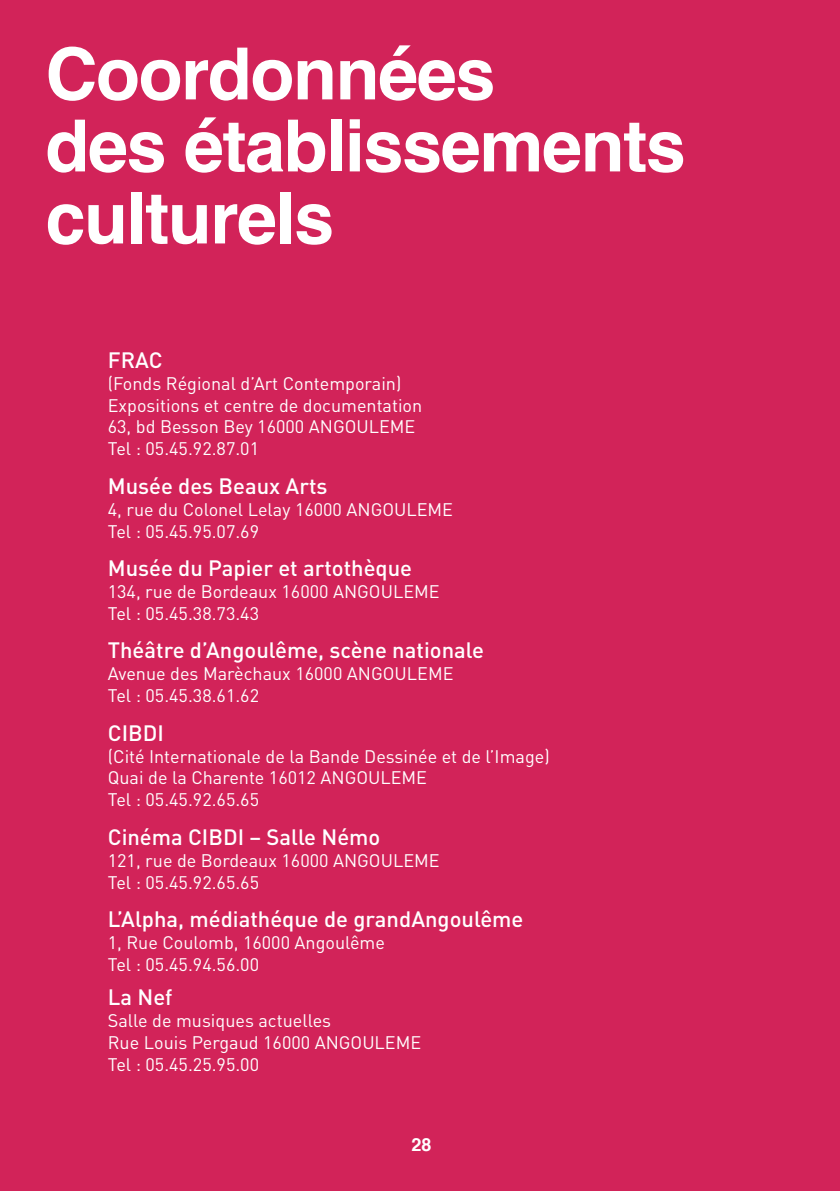
<style>
.page{position:relative;width:840px;height:1191px;background:#fff}
.page>*{position:absolute;margin:0;border:0;box-sizing:border-box;transform-origin:0 0}
.t1{font:700 72px/72px "Helvetica";letter-spacing:-.02em;color:#fff}
.t2{font:500 22px "DIN Pro";color:#fff}
.t3{font:18px/22px "DIN Pro";color:#fff}
.t4{font:700 18px "Helvetica";color:#fff}
</style>
<div class="page">
<div style="left:0;top:0;width:839px;height:1191px;background:#d22359"></div>
<h1 class="t1" style="left:45px;top:39px;width:641px">Coordonnées<br>des établissements culturels</h1>
<p class="t2" style="left:108px;top:345px;width:56px">FRAC</p>
<p class="t3" style="left:108px;top:371px;width:316px">(Fonds Régional d’Art Contemporain)<br>Expositions et centre de documentation 63, bd Besson Bey 16000 ANGOULEME Tel : 05.45.92.87.01</p>
<p class="t2" style="left:108px;top:471px;width:221px">Musée des Beaux Arts</p>
<p class="t3" style="left:108px;top:497px;width:346px">4, rue du Colonel Lelay 16000 ANGOULEME<br>Tel : 05.45.95.07.69</p>
<p class="t2" style="left:108px;top:553px;width:305px">Musée du Papier et artothèque</p>
<p class="t3" style="left:108px;top:580px;width:333px">134, rue de Bordeaux 16000 ANGOULEME<br>Tel : 05.45.38.73.43</p>
<p class="t2" style="left:108px;top:635px;width:377px">Théâtre d’Angoulême, scène nationale</p>
<p class="t3" style="left:108px;top:662px;width:347px">Avenue des Marèchaux 16000 ANGOULEME<br>Tel : 05.45.38.61.62</p>
<p class="t2" style="left:108px;top:718px;width:57px">CIBDI</p>
<p class="t3" style="left:108px;top:744px;width:443px">(Cité Internationale de la Bande Dessinée et de l’Image)<br>Quai de la Charente 16012 ANGOULEME<br>Tel : 05.45.92.65.65</p>
<p class="t2" style="left:108px;top:821px;width:274px">Cinéma CIBDI – Salle Némo</p>
<p class="t3" style="left:108px;top:848px;width:333px">121, rue de Bordeaux 16000 ANGOULEME<br>Tel : 05.45.92.65.65</p>
<p class="t2" style="left:108px;top:904px;width:417px">L’Alpha, médiathéque de grandAngoulême</p>
<p class="t3" style="left:108px;top:930px;width:278px">1, Rue Coulomb, 16000 Angoulême<br>Tel : 05.45.94.56.00</p>
<p class="t2" style="left:108px;top:982px;width:66px">La Nef</p>
<p class="t3" style="left:108px;top:1008px;width:315px">Salle de musiques actuelles<br>Rue Louis Pergaud 16000 ANGOULEME<br>Tel : 05.45.25.95.00</p>
<p class="t4" style="left:411px;top:1129px;width:22px">28</p>
</div>
